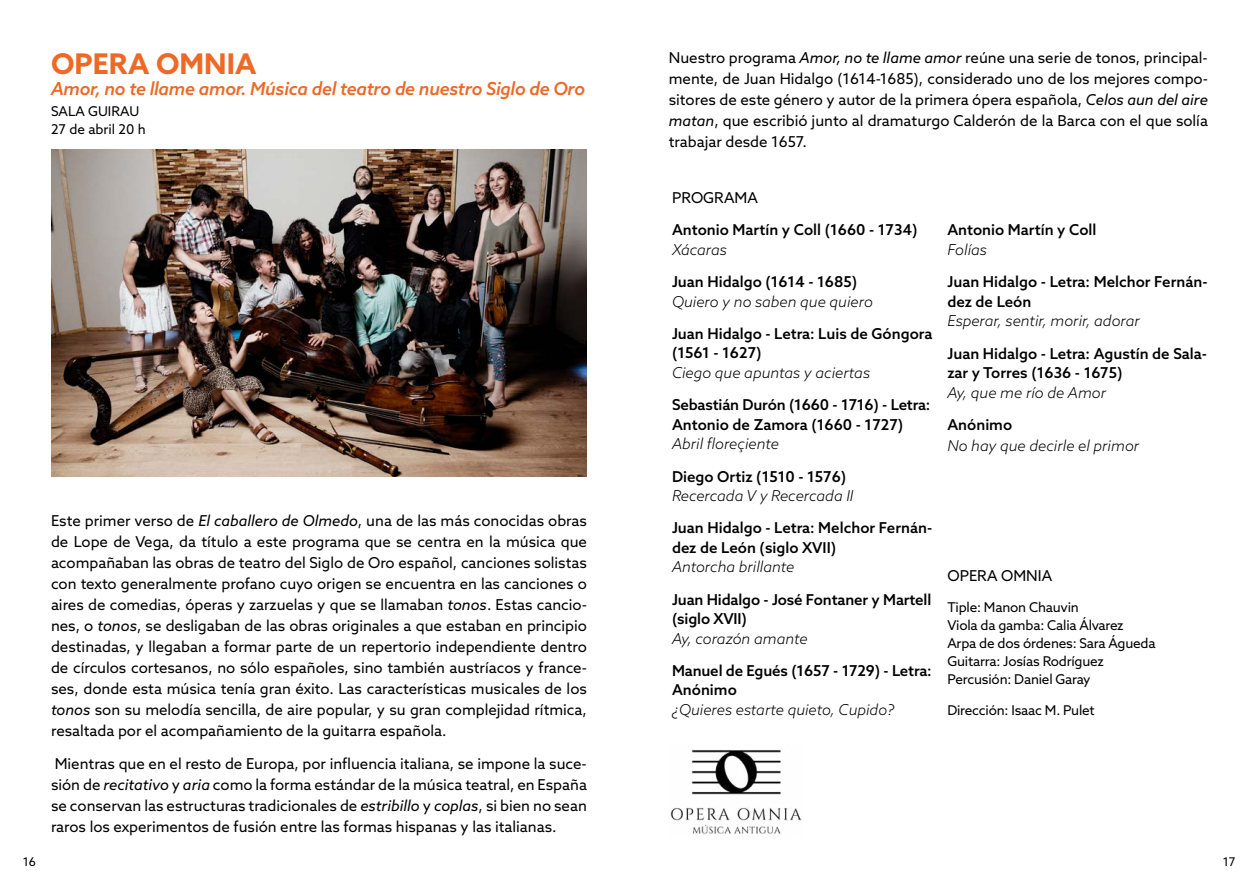
<style>
.page{position:relative;width:1259px;height:893px;background:#fff}
.page>*{position:absolute;margin:0;border:0;box-sizing:border-box;transform-origin:0 0}
.t1{font:700 28.5px "Azo Sans";color:#ed6925}
.t2{font:italic 500 18px "Azo Sans";letter-spacing:-.015em;color:#ed6925}
.t3{font:15px/21px "Azo Sans";color:#000;text-align:justify}
.t4{font:500 15px/19.5px "Azo Sans";color:#000}
.t5{font:italic 300 15px "Azo Sans";color:#000}
.t6{font:13.5px/18px "Azo Sans";letter-spacing:-.015em;color:#000}
.t7{font:12px "Azo Sans";color:#000}
.s1{font-style:italic}
</style>
<div class="page">
<img style="left:51px;top:149px;width:536px;height:328px">
<img style="left:670px;top:750px;width:132px;height:84px">
<h1 class="t1" style="left:51px;top:44px;width:207px">OPERA OMNIA</h1>
<p class="t2" style="left:51px;top:76px;width:536px">Amor, no te llame amor. Música del teatro de nuestro Siglo de Oro</p>
<p class="t6" style="left:51px;top:102px;width:96px">SALA GUIRAU<br>27 de abril 20 h</p>
<p class="t3" style="left:51px;top:510px;width:537px">Este primer verso de <span class="s1">El caballero de Olmedo</span>, una de las más conocidas obras de Lope de Vega, da título a este programa que se centra en la música que acompañaban las obras de teatro del Siglo de Oro español, canciones solistas con texto generalmente profano cuyo origen se encuentra en las canciones o aires de comedias, óperas y zarzuelas y que se llamaban <span class="s1">tonos</span>. Estas cancio&shy;nes, o <span class="s1">tonos</span>, se desligaban de las obras originales a que estaban en principio destinadas, y llegaban a formar parte de un repertorio independiente dentro de círculos cortesanos, no sólo españoles, sino también austríacos y france&shy;ses, donde esta música tenía gran éxito. Las características musicales de los <span class="s1">tonos</span> son su melodía sencilla, de aire popular, y su gran complejidad rítmica, resaltada por el acompañamiento de la guitarra española.</p>
<p class="t3" style="left:51px;top:753px;width:537px">Mientras que en el resto de Europa, por infl uencia italiana, se impone la suce&shy;sión de <span class="s1">recitativo</span> y <span class="s1">aria</span> como la forma estándar de la música teatral, en España se conservan las estructuras tradicionales de <span class="s1">estribillo</span> y <span class="s1">coplas</span>, si bien no sean raros los experimentos de fusión entre las formas hispanas y las italianas.</p>
<p class="t3" style="left:669px;top:47px;width:540px">Nuestro programa <span class="s1">Amor, no te llame amor</span> reúne una serie de tonos, principal&shy;mente, de Juan Hidalgo (1614-1685), considerado uno de los mejores compo&shy;sitores de este género y autor de la primera ópera española, <span class="s1">Celos aun del aire matan</span>, que escribió junto al dramaturgo Calderón de la Barca con el que solía trabajar desde 1657.</p>
<p class="t3" style="left:672px;top:187px;width:87px">PROGRAMA</p>
<p class="t4" style="left:672px;top:220px;width:247px">Antonio Martín y Coll (1660 - 1734)</p>
<p class="t5" style="left:672px;top:240px;width:56px">Xácaras</p>
<p class="t4" style="left:672px;top:272px;width:187px">Juan Hidalgo (1614 - 1685)</p>
<p class="t5" style="left:672px;top:292px;width:202px">Quiero y no saben que quiero</p>
<p class="t4" style="left:672px;top:324px;width:262px">Juan Hidalgo - Letra: Luis de Góngora (1561 - 1627)</p>
<p class="t5" style="left:672px;top:363px;width:199px">Ciego que apuntas y aciertas</p>
<p class="t4" style="left:672px;top:395px;width:260px">Sebastián Durón (1660 - 1716) - Letra:<br>Antonio de Zamora (1660 - 1727)</p>
<p class="t5" style="left:672px;top:434px;width:108px">Abril floreçiente</p>
<p class="t4" style="left:672px;top:466px;width:176px">Diego Ortiz (1510 - 1576)</p>
<p class="t5" style="left:672px;top:486px;width:183px">Recercada V y Recercada II</p>
<p class="t4" style="left:672px;top:518px;width:262px">Juan Hidalgo - Letra: Melchor Fernán&shy;dez de León (siglo XVII)</p>
<p class="t5" style="left:672px;top:557px;width:124px">Antorcha brillante</p>
<p class="t4" style="left:672px;top:589px;width:261px">Juan Hidalgo - José Fontaner y Martell (siglo XVII)</p>
<p class="t5" style="left:672px;top:628px;width:137px">Ay, corazón amante</p>
<p class="t4" style="left:672px;top:660px;width:261px">Manuel de Egués (1657 - 1729) - Letra:<br>Anónimo</p>
<p class="t5" style="left:672px;top:700px;width:224px">¿Quieres estarte quieto, Cupido?</p>
<p class="t4" style="left:947px;top:220px;width:150px">Antonio Martín y Coll</p>
<p class="t5" style="left:947px;top:240px;width:41px">Folías</p>
<p class="t4" style="left:947px;top:272px;width:262px">Juan Hidalgo - Letra: Melchor Fernán&shy;dez de León</p>
<p class="t5" style="left:947px;top:311px;width:194px">Esperar, sentir, morir, adorar</p>
<p class="t4" style="left:947px;top:343px;width:261px">Juan Hidalgo - Letra: Agustín de Sala&shy;zar y Torres (1636 - 1675)</p>
<p class="t5" style="left:947px;top:382px;width:160px">Ay, que me río de Amor</p>
<p class="t4" style="left:947px;top:414px;width:66px">Anónimo</p>
<p class="t5" style="left:947px;top:436px;width:193px">No hay que decirle el primor</p>
<p class="t3" style="left:947px;top:565px;width:106px">OPERA OMNIA</p>
<p class="t6" style="left:947px;top:598px;width:210px">Tiple: Manon Chauvin<br>Viola da gamba: Calia Álvarez<br>Arpa de dos órdenes: Sara Águeda<br>Guitarra: Josías Rodríguez<br>Percusión: Daniel Garay</p>
<p class="t6" style="left:947px;top:701px;width:149px">Dirección: Isaac M. Pulet</p>
<p class="t7" style="left:23px;top:854px;width:15px">16</p>
<p class="t7" style="left:1222px;top:854px;width:14px">17</p>
</div>
